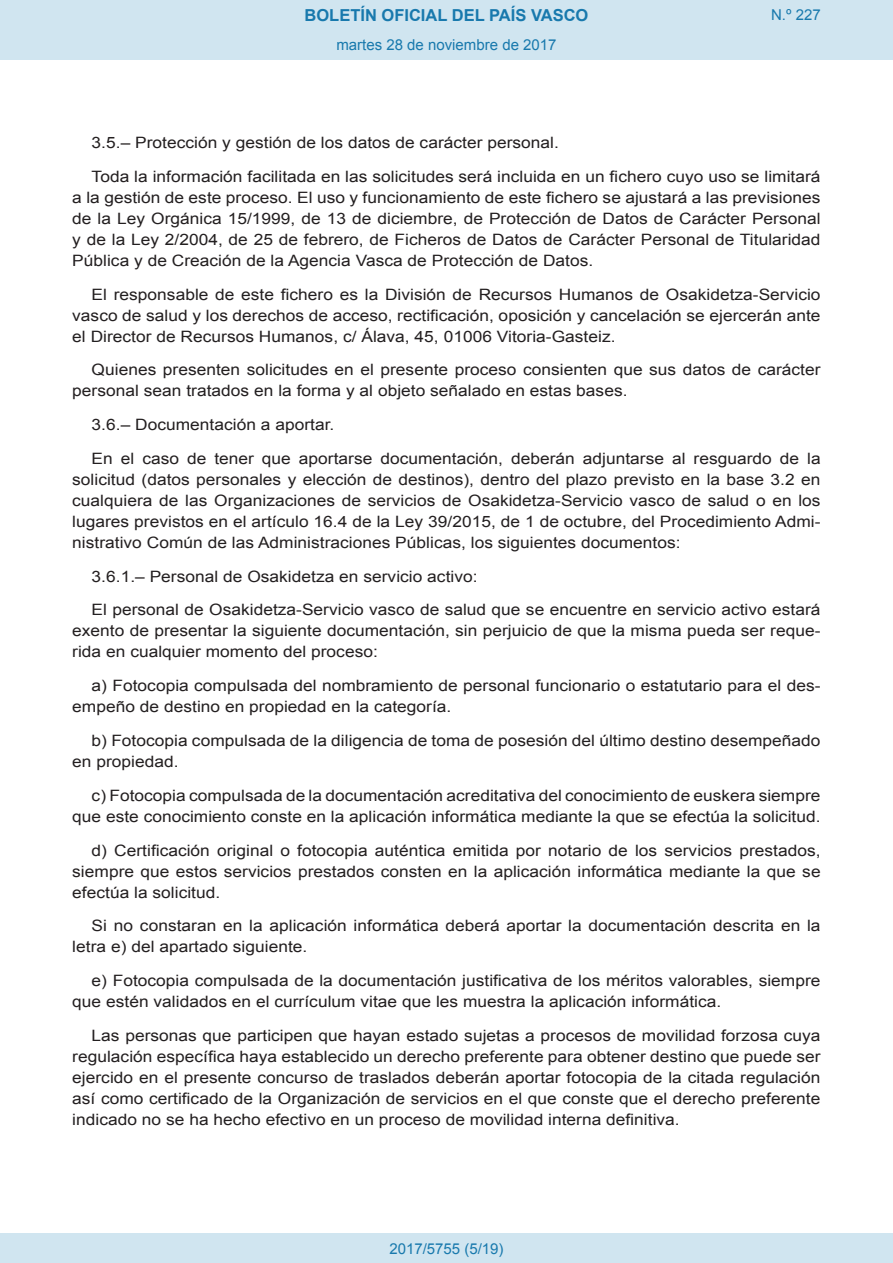
<style>
.page{position:relative;width:893px;height:1263px;background:#fff}
.page>*{position:absolute;margin:0;border:0;box-sizing:border-box;transform-origin:0 0}
.t1{font:700 16.5px "Arial";color:#1879ad}
.BOPVDetalle{font:15.6px/21px "Arial";color:#231f20;text-align:justify;scale:1.11 1}
.Paginacion_Centro{font:15px "Arial";color:#1879ad}
</style>
<div class="page">
<div style="left:0;top:0;width:893px;height:60px;background:#d0e5f0"></div>
<div style="left:0;top:1233px;width:893px;height:30px;background:#d0e5f0"></div>
<p class="t1" style="left:305px;top:4px;width:285px">BOLETÍN OFICIAL DEL PAÍS VASCO</p>
<p class="Paginacion_Centro" style="left:336px;top:35px;width:222px">martes 28 de noviembre de 2017</p>
<p class="Paginacion_Centro" style="left:771px;top:5px;width:51px">N.º 227</p>
<p class="BOPVDetalle" style="left:92px;top:132px;width:422px">3.5.– Protección y gestión de los datos de carácter personal.</p>
<p class="BOPVDetalle" style="left:72px;top:166px;width:676px;text-indent:19px">Toda la información facilitada en las solicitudes será incluida en un fichero cuyo uso se limitará a la gestión de este proceso. El uso y funcionamiento de este fichero se ajustará a las previsiones de la Ley Orgánica 15/1999, de 13 de diciembre, de Protección de Datos de Carácter Personal y de la Ley 2/2004, de 25 de febrero, de Ficheros de Datos de Carácter Personal de Titularidad Pública y de Creación de la Agencia Vasca de Protección de Datos.</p>
<p class="BOPVDetalle" style="left:72px;top:284px;width:676px;text-indent:19px">El responsable de este fichero es la División de Recursos Humanos de Osakidetza-Servicio vasco de salud y los derechos de acceso, rectificación, oposición y cancelación se ejercerán ante el Director de Recursos Humanos, c/ Álava, 45, 01006 Vitoria-Gasteiz.</p>
<p class="BOPVDetalle" style="left:72px;top:360px;width:676px;text-indent:19px">Quienes presenten solicitudes en el presente proceso consienten que sus datos de carácter personal sean tratados en la forma y al objeto señalado en estas bases.</p>
<p class="BOPVDetalle" style="left:92px;top:414px;width:220px">3.6.– Documentación a aportar.</p>
<p class="BOPVDetalle" style="left:72px;top:448px;width:676px;text-indent:19px">En el caso de tener que aportarse documentación, deberán adjuntarse al resguardo de la solicitud (datos personales y elección de destinos), dentro del plazo previsto en la base 3.2 en cualquiera de las Organizaciones de servicios de Osakidetza-Servicio vasco de salud o en los lugares previstos en el artículo 16.4 de la Ley 39/2015, de 1 de octubre, del Procedimiento Admi&shy;nistrativo Común de las Administraciones Públicas, los siguientes documentos:</p>
<p class="BOPVDetalle" style="left:92px;top:566px;width:349px">3.6.1.– Personal de Osakidetza en servicio activo:</p>
<p class="BOPVDetalle" style="left:72px;top:600px;width:676px;text-indent:19px">El personal de Osakidetza-Servicio vasco de salud que se encuentre en servicio activo estará exento de presentar la siguiente documentación, sin perjuicio de que la misma pueda ser reque&shy;rida en cualquier momento del proceso:</p>
<p class="BOPVDetalle" style="left:72px;top:675px;width:676px;text-indent:19px">a) Fotocopia compulsada del nombramiento de personal funcionario o estatutario para el des&shy;empeño de destino en propiedad en la categoría.</p>
<p class="BOPVDetalle" style="left:72px;top:730px;width:676px;text-indent:19px">b) Fotocopia compulsada de la diligencia de toma de posesión del último destino desempeñado en propiedad.</p>
<p class="BOPVDetalle" style="left:72px;top:785px;width:676px;text-align:right">c) Fotocopia compulsada de la documentación acreditativa del conocimiento de euskera siempre que este conocimiento conste en la aplicación informática mediante la que se efectúa la solicitud.</p>
<p class="BOPVDetalle" style="left:72px;top:840px;width:676px;text-indent:19px">d) Certificación original o fotocopia auténtica emitida por notario de los servicios prestados, siempre que estos servicios prestados consten en la aplicación informática mediante la que se efectúa la solicitud.</p>
<p class="BOPVDetalle" style="left:72px;top:915px;width:676px;text-indent:19px">Si no constaran en la aplicación informática deberá aportar la documentación descrita en la letra e) del apartado siguiente.</p>
<p class="BOPVDetalle" style="left:72px;top:970px;width:676px;text-indent:19px">e) Fotocopia compulsada de la documentación justificativa de los méritos valorables, siempre que estén validados en el currículum vitae que les muestra la aplicación informática.</p>
<p class="BOPVDetalle" style="left:72px;top:1025px;width:676px;text-indent:19px">Las personas que participen que hayan estado sujetas a procesos de movilidad forzosa cuya regulación específica haya establecido un derecho preferente para obtener destino que puede ser ejercido en el presente concurso de traslados deberán aportar fotocopia de la citada regulación así como certificado de la Organización de servicios en el que conste que el derecho preferente indicado no se ha hecho efectivo en un proceso de movilidad interna definitiva.</p>
<p class="Paginacion_Centro" style="left:389px;top:1238px;width:116px">2017/5755 (5/19)</p>
</div>
